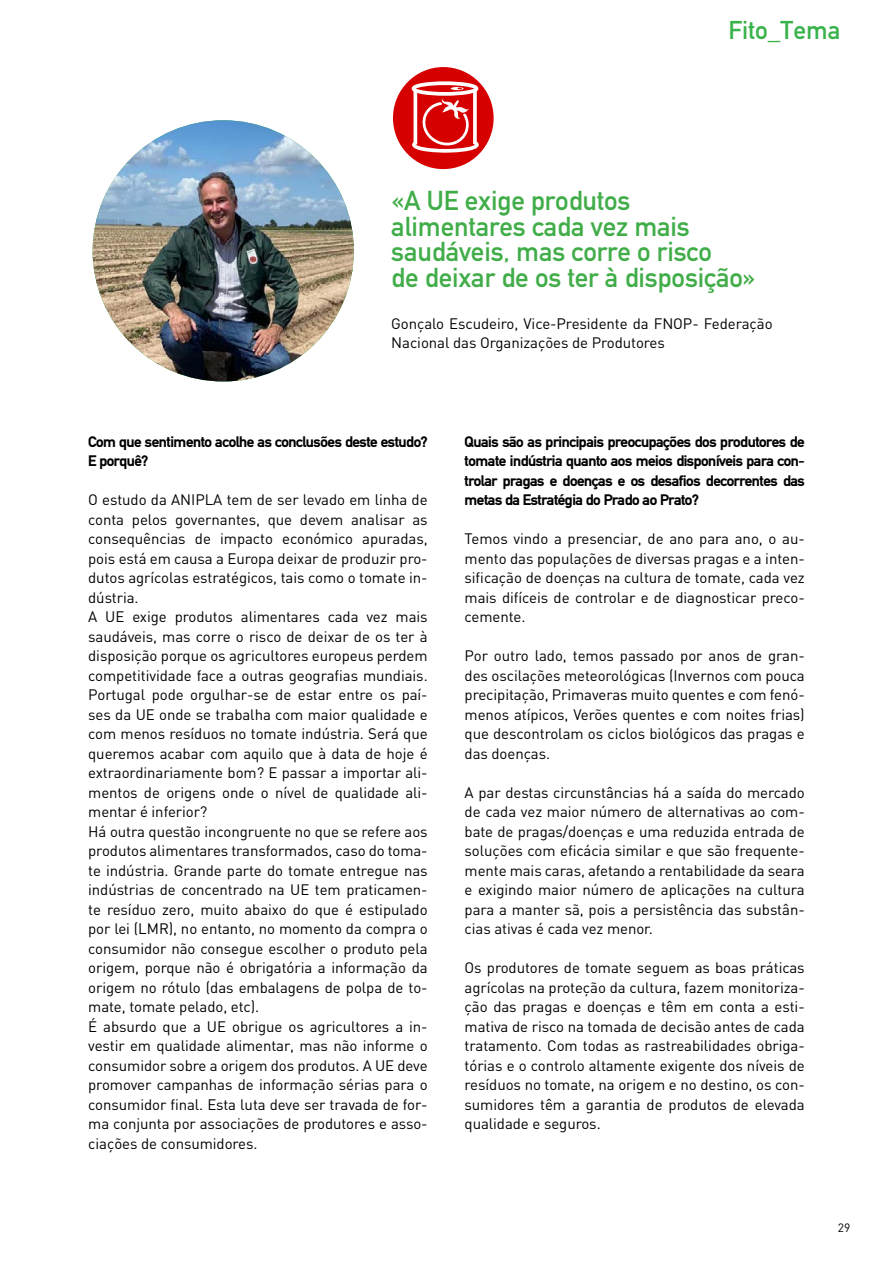
<style>
.page{position:relative;width:893px;height:1263px;background:#fff}
.page>*{position:absolute;margin:0;border:0;box-sizing:border-box;transform-origin:0 0}
.t1{font:500 27px/25.5px "DIN";letter-spacing:-.005em;color:#41ad49}
.t2{font:500 25.35px "DIN";color:#38b34a}
.t3{font:15px/19.5px "DIN";letter-spacing:-.005em;color:#000;text-align:justify}
.t4{font:700 15px/19.5px "DIN";letter-spacing:-.025em;color:#000}
.t5{font:12px "DIN";color:#000}
</style>
<div class="page">
<img style="left:93px;top:120px;width:261px;height:261px;border-radius:131px">
<div style="left:393px;top:67px;width:101px;height:102px;background:#d60000;border-radius:50%"></div>
<svg style="left:412px;top:81px;width:67px;height:72px"></svg>
<h2 class="t2" style="left:728px;top:16px;width:113px">Fito_Tema</h2>
<h1 class="t1" style="left:391px;top:188px;width:366px">«A UE exige produtos alimentares cada vez mais saudáveis, mas corre o risco<br>de deixar de os ter à disposição»</h1>
<p class="t3" style="left:391px;top:313px;width:383px">Gonçalo Escudeiro, Vice-Presidente da FNOP- Federação<br>Nacional das Organizações de Produtores</p>
<p class="t4" style="left:88px;top:431px;width:341px">Com que sentimento acolhe as conclusões deste estudo?<br>E porquê?</p>
<p class="t3" style="left:88px;top:490px;width:341px;text-align:left">O estudo da ANIPLA tem de ser levado em linha de conta pelos governantes, que devem analisar as consequências de impacto económico apuradas, pois está em causa a Europa deixar de produzir pro&shy;dutos agrícolas estratégicos, tais como o tomate in&shy;dústria.<br>A UE exige produtos alimentares cada vez mais saudáveis, mas corre o risco de deixar de os ter à disposição porque os agricultores europeus perdem competitividade face a outras geografias mundiais.<br>Portugal pode orgulhar-se de estar entre os paí&shy;ses da UE onde se trabalha com maior qualidade e com menos resíduos no tomate indústria. Será que queremos acabar com aquilo que à data de hoje é extraordinariamente bom? E passar a importar ali&shy;mentos de origens onde o nível de qualidade ali&shy;mentar é inferior?<br>Há outra questão incongruente no que se refere aos produtos alimentares transformados, caso do toma&shy;te indústria. Grande parte do tomate entregue nas indústrias de concentrado na UE tem praticamen&shy;te resíduo zero, muito abaixo do que é estipulado por lei (LMR), no entanto, no momento da compra o consumidor não consegue escolher o produto pela origem, porque não é obrigatória a informação da origem no rótulo (das embalagens de polpa de to&shy;mate, tomate pelado, etc).<br>É absurdo que a UE obrigue os agricultores a in&shy;vestir em qualidade alimentar, mas não informe o consumidor sobre a origem dos produtos. A UE deve promover campanhas de informação sérias para o consumidor final. Esta luta deve ser travada de for&shy;ma conjunta por associações de produtores e asso&shy;ciações de consumidores.</p>
<p class="t4" style="left:465px;top:431px;width:342px;text-align:justify">Quais são as principais preocupações dos produtores de tomate indústria quanto aos meios disponíveis para con&shy;trolar pragas e doenças e os desafios decorrentes das metas da Estratégia do Prado ao Prato?</p>
<p class="t3" style="left:465px;top:529px;width:342px">Temos vindo a presenciar, de ano para ano, o au&shy;mento das populações de diversas pragas e a inten&shy;sificação de doenças na cultura de tomate, cada vez mais difíceis de controlar e de diagnosticar preco&shy;cemente.</p>
<p class="t3" style="left:465px;top:646px;width:342px">Por outro lado, temos passado por anos de gran&shy;des oscilações meteorológicas (Invernos com pouca precipitação, Primaveras muito quentes e com fenó&shy;menos atípicos, Verões quentes e com noites frias) que descontrolam os ciclos biológicos das pragas e das doenças.</p>
<p class="t3" style="left:465px;top:782px;width:342px">A par destas circunstâncias há a saída do mercado de cada vez maior número de alternativas ao com&shy;bate de pragas/doenças e uma reduzida entrada de soluções com eficácia similar e que são frequente&shy;mente mais caras, afetando a rentabilidade da seara e exigindo maior número de aplicações na cultura para a manter sã, pois a persistência das substân&shy;cias ativas é cada vez menor.</p>
<p class="t3" style="left:465px;top:958px;width:342px">Os produtores de tomate seguem as boas práticas agrícolas na proteção da cultura, fazem monitoriza&shy;ção das pragas e doenças e têm em conta a esti&shy;mativa de risco na tomada de decisão antes de cada tratamento. Com todas as rastreabilidades obriga&shy;tórias e o controlo altamente exigente dos níveis de resíduos no tomate, na origem e no destino, os con&shy;sumidores têm a garantia de produtos de elevada qualidade e seguros.</p>
<p class="t5" style="left:838px;top:1220px;width:14px">29</p>
</div>
